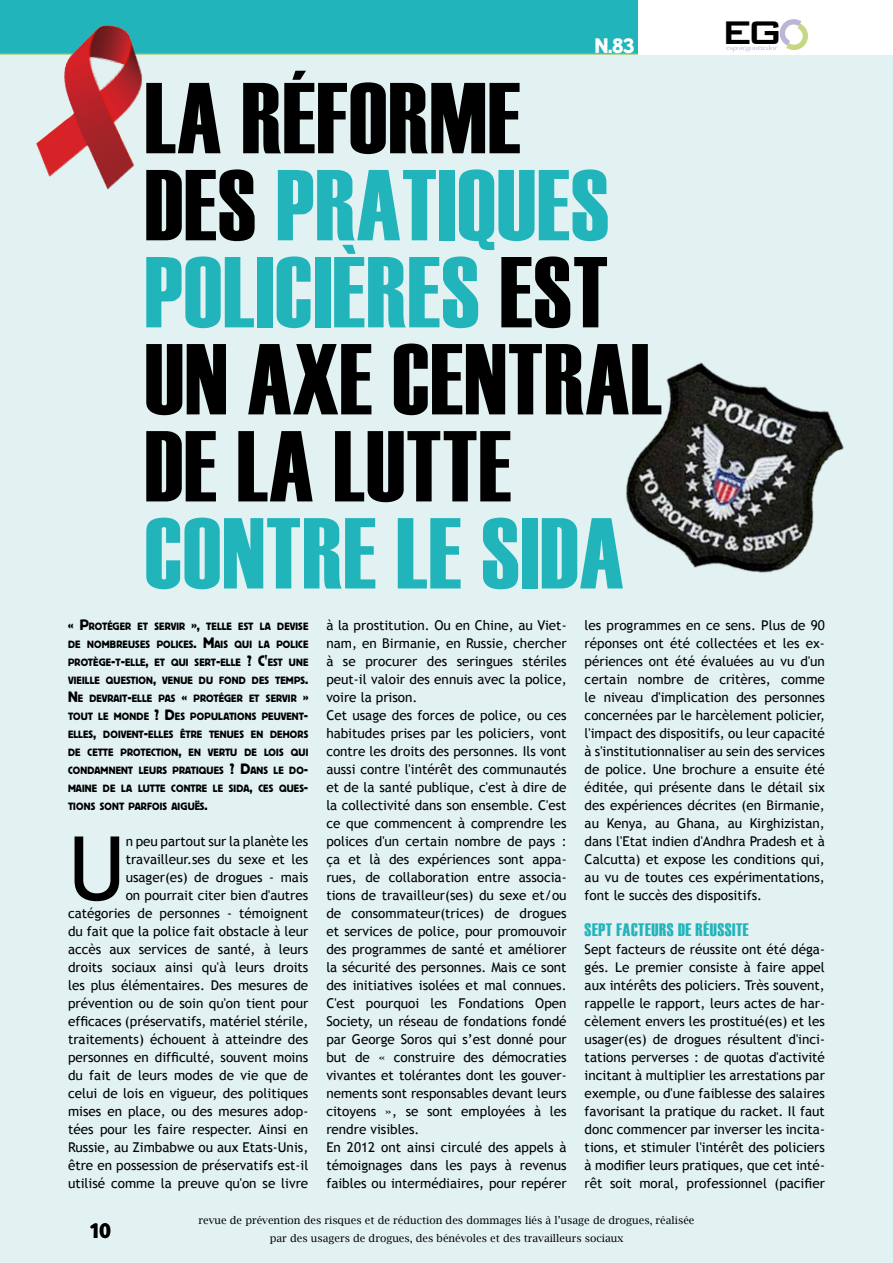
<style>
.page{position:relative;width:893px;height:1263px;background:#e2f1f2}
.page>*{position:absolute;margin:0;border:0;box-sizing:border-box;transform-origin:0 0}
.t1{font:100.5px/87px "Haettenschweiler";letter-spacing:.01em;color:#000}
.t2{font:100.5px/87px "Haettenschweiler";letter-spacing:.01em;color:#22b4bb}
.t3{font:88.95px "Trebuchet MS";color:#000}
.t4{font:500 43.8px "Bank Gothic";color:#000}
.t5{font:21px "Block BE";color:#fff}
.t6{font:21px "Block BE";color:#000}
.t7{font:18px "Haettenschweiler";letter-spacing:.03em;color:#22b4bb}
.t8{font:15px "Block BE";color:#000}
.t9{font:13.5px/18px "Trebuchet MS";color:#000;text-align:justify}
.t10{font:10.5px "Block BE";letter-spacing:.02em;color:#000}
.t11{font:10.5px/18px "Lucida Bright";color:#000;text-align:center}
.t12{font:500 6.6px "Big Caslon";color:#bcb5d7;scale:1.18 1}
.s1{color:#000}
.s2{color:#22b4bb}
.s3{font-size:15px}
.s4{font-size:10.5px}
</style>
<div class="page">
<div style="left:0;top:0;width:639px;height:55px;background:#22b4bb"></div>
<div style="left:639px;top:0;width:254px;height:55px;background:#fff"></div>
<svg style="left:779px;top:19px;width:29px;height:31px"></svg>
<img style="left:36px;top:25px;width:107px;height:165px">
<img style="left:625px;top:362px;width:219px;height:211px">
<h3 class="t5" style="left:595px;top:34px;width:41px">N.83</h3>
<h1 class="t1" style="left:145px;top:70px;width:138px">LA RÉFORM</h1>
<h1 class="t2" style="left:145px;top:70px;width:466px;text-indent:343px"><span class="s1">E<br>DES</span> PRATIQUES<br>POLICI</h1>
<h1 class="t1" style="left:145px;top:244px;width:505px;text-indent:188px"><span class="s2">ÈRES</span> EST<br>UN AXE CENTRAL<br>DE LA LUTTE</h1>
<h1 class="t2" style="left:145px;top:505px;width:41px">CONTR</h1>
<h1 class="t2" style="left:343px;top:505px;width:282px">E LE SIDA</h1>
<h3 class="t4" style="left:721px;top:-1px;width:65px">EG</h3>
<p class="t12" style="left:726px;top:44px;width:45px">espoirgouttedor</p>
<p class="t10" style="left:68px;top:620px;width:28px"><span class="s3">« P</span>ROTÉ</p>
<p class="t10" style="left:113px;top:620px;width:48px">GERETSERVIR</p>
<p class="t10" style="left:191px;top:620px;width:21px"><span class="s3">»,</span> TELLE</p>
<p class="t10" style="left:238px;top:620px;width:6px">EST</p>
<p class="t10" style="left:260px;top:620px;width:24px">LA DEVISE</p>
<p class="t10" style="left:68px;top:638px;width:27px">DE NOMBREUSES</p>
<p class="t10" style="left:157px;top:638px;width:7px">POLICES</p>
<p class="t10" style="left:193px;top:638px;width:27px"><span class="s3">. M</span>AIS</p>
<p class="t10" style="left:235px;top:638px;width:7px">QUI</p>
<p class="t10" style="left:259px;top:638px;width:24px">LA POLICE</p>
<p class="t10" style="left:68px;top:656px;width:8px">PROT</p>
<p class="t10" style="left:93px;top:656px;width:85px">ÈGE<span class="s3">-</span>T<span class="s3">-</span>ELLE<span class="s3">,</span> ET QUI</p>
<p class="t10" style="left:195px;top:656px;width:32px">SERT<span class="s3">-</span>ELLE</p>
<p class="t8" style="left:247px;top:652px;width:27px">? C'<span class="s4">EST</span></p>
<p class="t10" style="left:289px;top:656px;width:8px">UNE</p>
<p class="t10" style="left:68px;top:674px;width:6px">VIEILLE</p>
<p class="t10" style="left:106px;top:674px;width:7px">QUESTION</p>
<p class="t10" style="left:153px;top:674px;width:17px"><span class="s3">,</span> VENUE</p>
<p class="t10" style="left:199px;top:674px;width:8px">DU</p>
<p class="t10" style="left:219px;top:674px;width:8px">FOND</p>
<p class="t10" style="left:252px;top:674px;width:7px">DES</p>
<p class="t10" style="left:275px;top:674px;width:7px">TEMPS</p>
<p class="t8" style="left:305px;top:670px;width:5px">.</p>
<p class="t10" style="left:68px;top:692px;width:28px"><span class="s3">N</span>E DEVRAIT</p>
<p class="t10" style="left:127px;top:692px;width:11px"><span class="s3">-</span>ELLE</p>
<p class="t10" style="left:159px;top:692px;width:43px">PAS <span class="s3">«</span> PROTÉ</p>
<p class="t10" style="left:224px;top:692px;width:48px">GERETSERVIR</p>
<p class="t8" style="left:303px;top:688px;width:7px">»</p>
<p class="t10" style="left:68px;top:710px;width:8px">TOUT</p>
<p class="t10" style="left:98px;top:710px;width:24px">LE MONDE</p>
<p class="t10" style="left:154px;top:710px;width:43px"><span class="s3">? D</span>ES POPULATIONS</p>
<p class="t10" style="left:262px;top:710px;width:7px">PEUVENT</p>
<p class="t8" style="left:304px;top:706px;width:6px">-</p>
<p class="t10" style="left:68px;top:728px;width:6px">ELLES</p>
<p class="t10" style="left:93px;top:728px;width:17px"><span class="s3">,</span> DOIVENT</p>
<p class="t10" style="left:144px;top:728px;width:11px"><span class="s3">-</span>ELLES</p>
<p class="t10" style="left:180px;top:728px;width:12px">ÊTRE</p>
<p class="t10" style="left:209px;top:728px;width:7px">TENUES</p>
<p class="t10" style="left:251px;top:728px;width:7px">EN</p>
<p class="t10" style="left:270px;top:728px;width:27px">DEHORS</p>
<p class="t10" style="left:68px;top:746px;width:8px">DE</p>
<p class="t10" style="left:88px;top:746px;width:7px">CETTE</p>
<p class="t10" style="left:121px;top:746px;width:7px">PROTECTION</p>
<p class="t10" style="left:178px;top:746px;width:17px"><span class="s3">,</span> EN</p>
<p class="t10" style="left:208px;top:746px;width:7px">VERTU</p>
<p class="t10" style="left:244px;top:746px;width:8px">DE</p>
<p class="t10" style="left:264px;top:746px;width:6px">LOIS</p>
<p class="t10" style="left:291px;top:746px;width:7px">QUI</p>
<p class="t10" style="left:68px;top:764px;width:8px">CONDAMNENT</p>
<p class="t10" style="left:139px;top:764px;width:7px">LEURS</p>
<p class="t10" style="left:173px;top:764px;width:7px">PRATIQUES</p>
<p class="t10" style="left:229px;top:764px;width:28px"><span class="s3">? D</span>ANS</p>
<p class="t10" style="left:274px;top:764px;width:36px">LE DO<span class="s3">-</span></p>
<p class="t10" style="left:68px;top:782px;width:7px">MAINE</p>
<p class="t10" style="left:103px;top:782px;width:42px">DELALUTTE</p>
<p class="t10" style="left:171px;top:782px;width:7px">CONTRE</p>
<p class="t10" style="left:213px;top:782px;width:52px">LESIDA<span class="s3">,</span> CES</p>
<p class="t10" style="left:279px;top:782px;width:8px">QUES</p>
<p class="t8" style="left:304px;top:778px;width:6px">-</p>
<p class="t10" style="left:68px;top:800px;width:7px">TIONS</p>
<p class="t10" style="left:100px;top:800px;width:8px">SONT</p>
<p class="t10" style="left:129px;top:800px;width:7px">PARFOIS</p>
<p class="t10" style="left:172px;top:800px;width:38px">AIGUËS<span class="s3">.</span></p>
<h2 class="t3" style="left:68px;top:816px;width:59px">U</h2>
<p class="t9" style="left:68px;top:832px;width:242px;text-align:right">n peu partout sur la planète les travailleur.ses du sexe et les usager(es) de drogues - mais<br>on pourrait citer bien d'autres catégories de personnes - témoignent du fait que la police fait obstacle à leur accès aux services de santé, à leurs droits sociaux ainsi qu'à leurs droits les plus élémentaires. Des mesures de prévention ou de soin qu'on tient pour efficaces (préservatifs, matériel stérile, traitements) échouent à atteindre des personnes en difficulté, souvent moins du fait de leurs modes de vie que de celui de lois en vigueur, des politiques mises en place, ou des mesures adop&shy;tées pour les faire respecter. Ainsi en Russie, au Zimbabwe ou aux Etats-Unis, être en possession de préservatifs est-il utilisé comme la preuve qu'on se livre</p>
<p class="t9" style="left:326px;top:616px;width:242px;text-align:left">à la prostitution. Ou en Chine, au Viet&shy;nam, en Birmanie, en Russie, chercher à se procurer des seringues stériles peut-il valoir des ennuis avec la police, voire la prison.<br>Cet usage des forces de police, ou ces habitudes prises par les policiers, vont contre les droits des personnes. Ils vont aussi contre l'intérêt des communautés et de la santé publique, c'est à dire de la collectivité dans son ensemble. C'est ce que commencent à comprendre les polices d'un certain nombre de pays : ça et là des expériences sont appa&shy;rues, de collaboration entre associa&shy;tions de travailleur(ses) du sexe et/ou de consommateur(trices) de drogues et services de police, pour promouvoir des programmes de santé et améliorer la sécurité des personnes. Mais ce sont des initiatives isolées et mal connues.<br>C'est pourquoi les Fondations Open Society, un réseau de fondations fondé par George Soros qui s’est donné pour but de « construire des démocraties vivantes et tolérantes dont les gouver&shy;nements sont responsables devant leurs citoyens », se sont employées à les rendre visibles.<br>En 2012 ont ainsi circulé des appels à témoignages dans les pays à revenus faibles ou intermédiaires, pour repérer</p>
<p class="t9" style="left:585px;top:616px;width:242px">les programmes en ce sens. Plus de 90 réponses ont été collectées et les ex&shy;périences ont été évaluées au vu d'un certain nombre de critères, comme le niveau d'implication des personnes concernées par le harcèlement policier, l'impact des dispositifs, ou leur capacité à s'institutionnaliser au sein des services de police. Une brochure a ensuite été éditée, qui présente dans le détail six des expériences décrites (en Birmanie, au Kenya, au Ghana, au Kirghizistan, dans l'Etat indien d'Andhra Pradesh et à Calcutta) et expose les conditions qui, au vu de toutes ces expérimentations, font le succès des dispositifs.</p>
<h3 class="t7" style="left:585px;top:919px;width:166px">SEPT FACTEURS DE RÉUSSITE</h3>
<p class="t9" style="left:585px;top:940px;width:242px">Sept facteurs de réussite ont été déga&shy;gés. Le premier consiste à faire appel aux intérêts des policiers. Très souvent, rappelle le rapport, leurs actes de har&shy;cèlement envers les prostitué(es) et les usager(es) de drogues résultent d'inci&shy;tations perverses : de quotas d'activité incitant à multiplier les arrestations par exemple, ou d'une faiblesse des salaires favorisant la pratique du racket. Il faut donc commencer par inverser les incita&shy;tions, et stimuler l'intérêt des policiers à modifier leurs pratiques, que cet inté&shy;rêt soit moral, professionnel (pacifier</p>
<h3 class="t6" style="left:89px;top:1219px;width:23px">10</h3>
<p class="t11" style="left:199px;top:1211px;width:497px">revue de prévention des risques et de réduction des dommages liés à l’usage de drogues, réalisée par des usagers de drogues, des bénévoles et des travailleurs sociaux</p>
</div>
